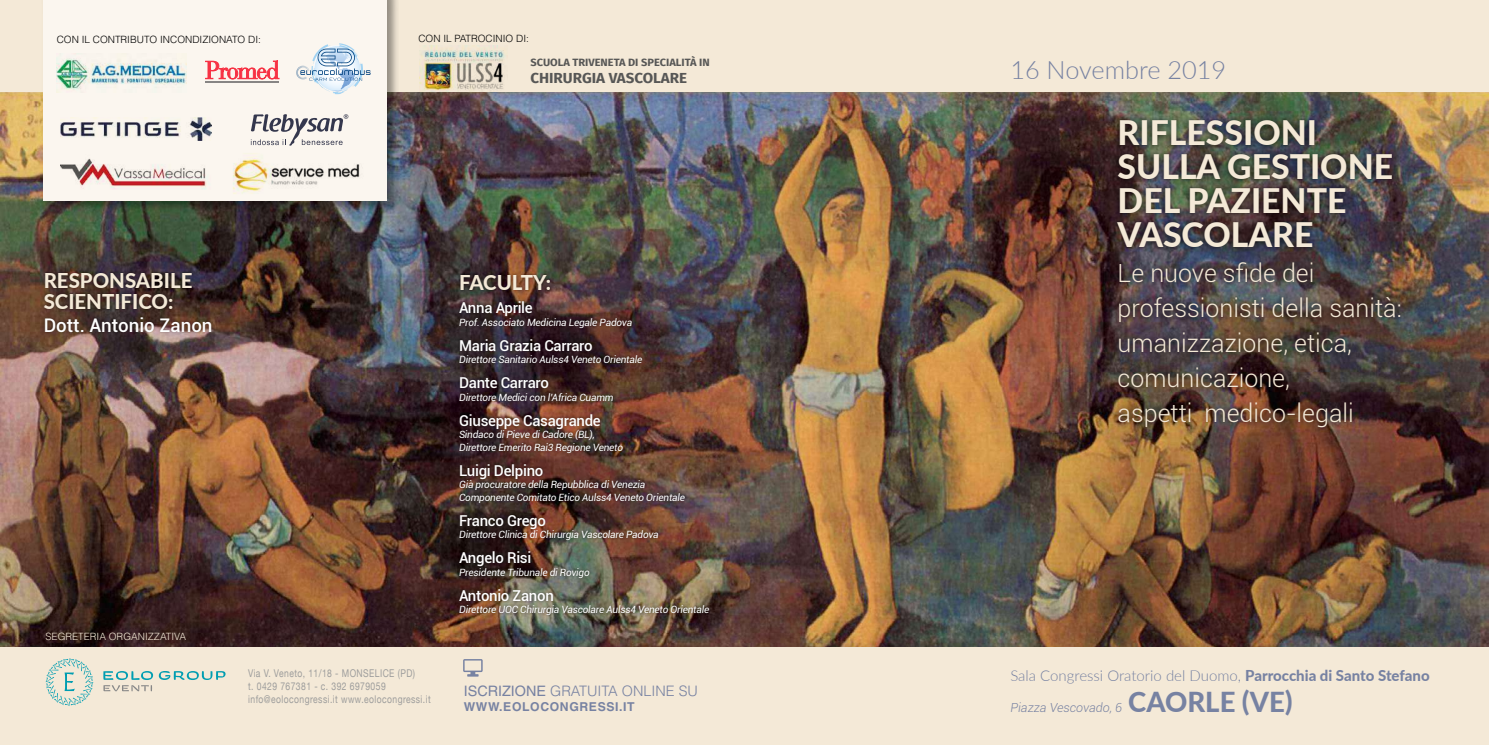
<style>
.page{position:relative;width:1489px;height:745px;background:#fff}
.page>*{position:absolute;margin:0;border:0;box-sizing:border-box;transform-origin:0 0}
.t1{font:800 33.75px/33.8px "Lato";color:#f4e9d7}
.t2{font:300 25.25px "Lato";color:#7782a2}
.t3{font:300 25px/35px "Roboto";color:#f4e9d7}
.t4{font:800 20.38px/21.2px "Lato";color:#f4e9d7}
.t5{font:500 18.75px "Roboto";color:#fff}
.t6{font:500 15px "Roboto";letter-spacing:-.02em;color:#fff}
.t7{font:300 15px "Lato";color:#7782a2}
.t8{font:700 14.5px "Fira Sans";color:#575756;scale:1.04 1}
.t9{font:300 14.38px "Helvetica";color:#7782a2}
.t10{font:italic 300 12.5px "Roboto";color:#7782a2}
.t11{font:700 12.25px "Helvetica";letter-spacing:.05em;color:#7782a2}
.t12{font:10.75px/12.9px "Helvetica Neue";letter-spacing:.05em;color:#9d9d9c;scale:.8 1}
.t13{font:700 10.5px "Fira Sans";color:#575756;scale:1.05 1}
.t14{font:italic 10px/12.5px "Roboto";letter-spacing:-.02em;color:#fff}
.t15{font:300 10px "Helvetica";color:#000}
.t16{font:300 10px "Helvetica";color:#f4e9d7}
.s1{font-weight:400}
.s2{font-weight:800}
.s3{font-family:"Lato";font-weight:800;font-style:normal;font-size:27.5px}
</style>
<div class="page">
<div style="left:0;top:0;width:1488px;height:744px;background:#f4e9d7"></div>
<img style="left:0;top:92px;width:1488px;height:554px">
<div style="left:1111px;top:115px;width:295px;height:318px;background:#000;opacity:.75"></div>
<svg style="left:463px;top:659px;width:19px;height:17px"></svg>
<svg style="left:45px;top:658px;width:48px;height:47px"></svg>
<svg style="left:159px;top:671px;width:66px;height:8px"></svg>
<svg style="left:103px;top:671px;width:50px;height:20px"></svg>
<div style="left:41px;top:270px;width:173px;height:64px;background:#000;opacity:.51"></div>
<div style="left:457px;top:272px;width:255px;height:345px;background:#000;opacity:.51"></div>
<div style="left:41px;top:0;width:358px;height:212px;background:#000;opacity:.4"></div>
<div style="left:44px;top:0;width:343px;height:201px;background:#fbf6ef"></div>
<img style="left:60px;top:158px;width:147px;height:31px">
<img style="left:60px;top:118px;width:151px;height:22px">
<hr style="left:206px;top:81px;width:73px;height:1px;background:#8a8a8d">
<svg style="left:206px;top:60px;width:73px;height:19px"></svg>
<img style="left:223px;top:139px;width:148px;height:79px">
<svg style="left:296px;top:43px;width:74px;height:51px"></svg>
<svg style="left:251px;top:114px;width:97px;height:31px"></svg>
<img style="left:56px;top:58px;width:130px;height:34px">
<img style="left:419px;top:45px;width:86px;height:47px">
<p class="t15" style="left:57px;top:34px;width:206px">CON IL CONTRIBUTO INCONDIZIONATO DI:</p>
<p class="t15" style="left:418px;top:32px;width:112px">CON IL PATROCINIO DI:</p>
<p class="t13" style="left:530px;top:53px;width:172px">SCUOLA TRIVENETA DI SPECIALITÀ IN</p>
<h3 class="t8" style="left:530px;top:66px;width:152px">CHIRURGIA VASCOLARE</h3>
<h3 class="t4" style="left:44px;top:269px;width:150px">RESPONSABILE<br>SCIENTIFICO:</h3>
<h3 class="t5" style="left:44px;top:311px;width:170px">Dott. Antonio Zanon</h3>
<p class="t16" style="left:45px;top:630px;width:142px">SEGRETERIA ORGANIZZATIVA</p>
<p class="t12" style="left:248px;top:666px;width:230px">Via V. Veneto, 11/18 - MONSELICE (PD)<br>t. 0429 767381 - c. 392 6979059 info@eolocongressi.it www.eolocongressi.it</p>
<h3 class="t4" style="left:459px;top:271px;width:93px">FACULTY:</h3>
<h3 class="t6" style="left:459px;top:297px;width:75px">Anna Aprile</h3>
<p class="t14" style="left:459px;top:315px;width:174px">Prof. Associato Medicina Legale Padova</p>
<h3 class="t6" style="left:459px;top:334px;width:135px">Maria Grazia Carraro</h3>
<p class="t14" style="left:459px;top:352px;width:185px">Direttore Sanitario Aulss4 Veneto Orientale</p>
<h3 class="t6" style="left:459px;top:372px;width:91px">Dante Carraro</h3>
<p class="t14" style="left:459px;top:390px;width:156px">Direttore Medici con l’Africa Cuamm</p>
<h3 class="t6" style="left:459px;top:409px;width:143px">Giuseppe Casagrande</h3>
<p class="t14" style="left:459px;top:427px;width:165px">Sindaco di Pieve di Cadore (BL),<br>Direttore Emerito Rai3 Regione Veneto</p>
<h3 class="t6" style="left:459px;top:459px;width:86px">Luigi Delpino</h3>
<p class="t14" style="left:459px;top:477px;width:227px">Già procuratore della Repubblica di Venezia<br>Componente Comitato Etico Aulss4 Veneto Orientale</p>
<h3 class="t6" style="left:459px;top:509px;width:88px">Franco Grego</h3>
<p class="t14" style="left:459px;top:527px;width:201px">Direttore Clinica di Chirurgia Vascolare Padova</p>
<h3 class="t6" style="left:459px;top:547px;width:74px">Angelo Risi</h3>
<p class="t14" style="left:459px;top:565px;width:132px">Presidente Tribunale di Rovigo</p>
<h3 class="t6" style="left:459px;top:584px;width:96px">Antonio Zanon</h3>
<p class="t14" style="left:459px;top:602px;width:252px">Direttore UOC Chirurgia Vascolare Aulss4 Veneto Orientale</p>
<h3 class="t9" style="left:464px;top:681px;width:235px"><span class="s1">ISCRIZIONE</span> GRATUITA ONLINE SU</h3>
<p class="t11" style="left:464px;top:698px;width:172px">WWW.EOLOCONGRESSI.IT</p>
<h2 class="t2" style="left:1010px;top:52px;width:217px">16 Novembre 2019</h2>
<h1 class="t1" style="left:1117px;top:114px;width:277px">RIFLESSIONI<br>SULLA GESTIONE<br>DEL PAZIENTE<br>VASCOLARE</h1>
<h3 class="t3" style="left:1117px;top:254px;width:286px">Le nuove sfide dei professionisti della sanità: umanizzazione, etica, comunicazione,<br>aspetti medico-legali</h3>
<h3 class="t7" style="left:1010px;top:664px;width:421px">Sala Congressi Oratorio del Duomo, <span class="s2">Parrocchia di Santo Stefano</span></h3>
<p class="t10" style="left:1010px;top:698px;width:284px">Piazza Vescovado, 6 <span class="s3">CAORLE (VE)</span></p>
</div>
